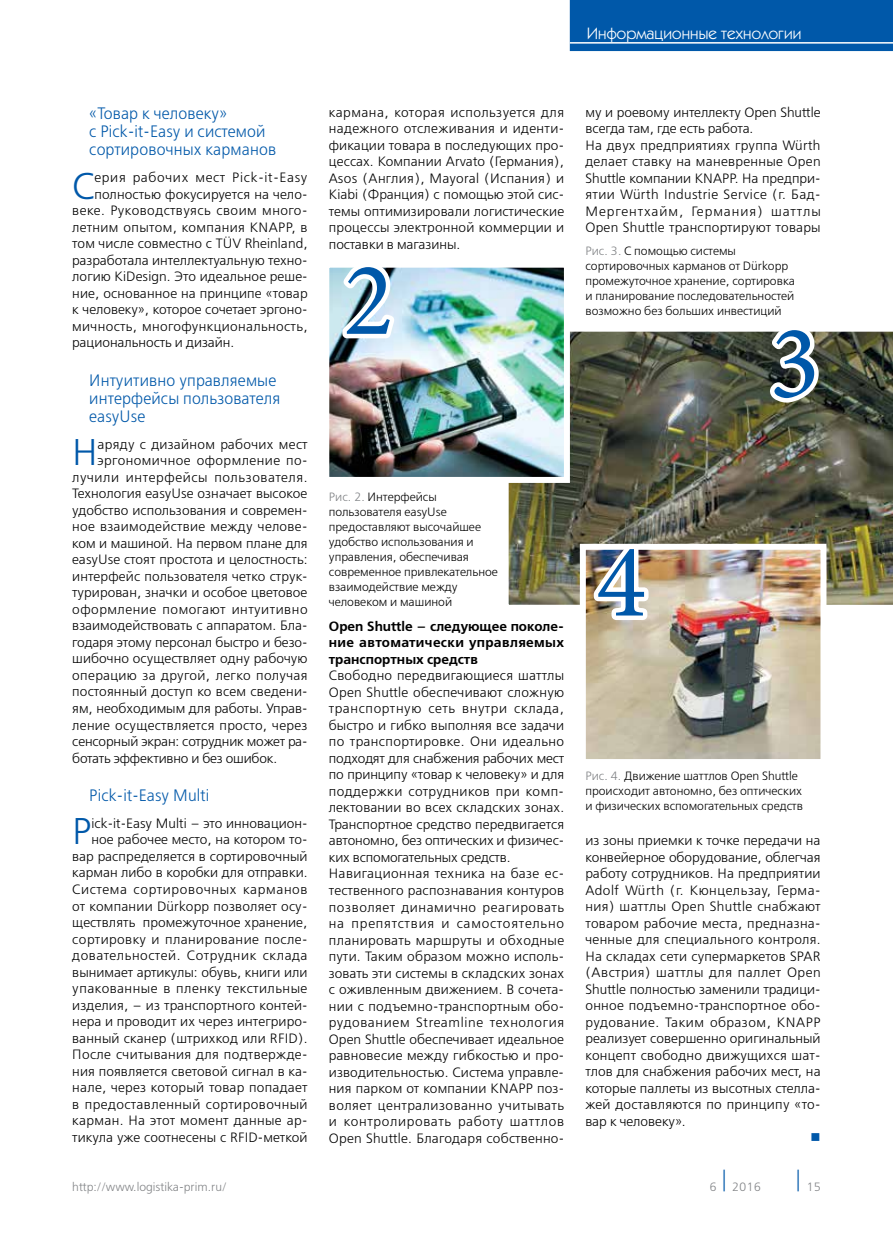
<style>
.page{position:relative;width:893px;height:1234px;background:#fff}
.page>*{position:absolute;margin:0;border:0;box-sizing:border-box;transform-origin:0 0}
.t1{font:105px "Minion Pro";color:#0058a9}
.t2{font:300 37.05px "Free Set";color:#0058a9}
.t3{font:300 16.5px/18px "Free Set";letter-spacing:.01em;color:#0058a9;scale:.95 1}
.t4{font:16.5px "Kabel C";letter-spacing:.01em;color:#fff}
.t5{font:300 13.5px/16.5px "Free Set";letter-spacing:.01em;color:#000;text-align:justify}
.t6{font:300 13.5px "Free Set";letter-spacing:-.01em;color:#000}
.t7{font:300 13.5px "Free Set";letter-spacing:.035em;color:#000}
.t8{font:600 13.5px/16.5px "Free Set";letter-spacing:.025em;color:#000}
.t9{font:300 13.5px "Free Set";letter-spacing:.045em;color:#000}
.t10{font:300 13.5px "Free Set";letter-spacing:.03em;color:#000}
.t11{font:300 13.5px "Free Set";letter-spacing:.04em;color:#000}
.t12{font:600 13.5px "Free Set";letter-spacing:.005em;color:#000}
.t13{font:300 13.5px "Free Set";letter-spacing:.055em;color:#000}
.t14{font:13.5px "Wingdings";color:#0058a9}
.t15{font:300 12px/15px "Free Set";color:#000}
.t16{font:300 12px "Free Set";color:#808285}
.s1{color:#808285}
</style>
<div class="page">
<div style="left:570px;top:0;width:323px;height:51px;background:#0058a9"></div>
<hr style="left:570px;top:42px;width:323px;height:2px;background:#fff">
<img style="left:508px;top:331px;width:385px;height:274px">
<img style="left:330px;top:268px;width:233px;height:208px">
<div style="left:323px;top:261px;width:247px;height:222px;border:6px solid #fff"></div>
<img style="left:587px;top:550px;width:232px;height:207px">
<div style="left:580px;top:543px;width:246px;height:221px;border:6px solid #fff"></div>
<svg style="left:336px;top:261px;width:65px;height:82px"></svg>
<svg style="left:763px;top:331px;width:60px;height:77px"></svg>
<img style="left:589px;top:540px;width:64px;height:84px">
<p class="t4" style="left:587px;top:24px;width:216px">Информационные технологии</p>
<p class="t3" style="left:89px;top:104px;width:198px">«Товар к человеку»<br>с Pick-it-Easy и системой сортировочных карманов</p>
<h2 class="t2" style="left:72px;top:163px;width:24px">С</h2>
<p class="t13" style="left:94px;top:169px;width:215px">ерия рабочих мест Pick-it-Easy</p>
<p class="t5" style="left:94px;top:186px;width:215px">полностью фокусируется на чело-</p>
<p class="t7" style="left:72px;top:202px;width:237px">веке. Руководствуясь своим много-</p>
<p class="t5" style="left:72px;top:219px;width:237px">летним опытом, компания KNAPP, в</p>
<p class="t5" style="left:72px;top:235px;width:237px">том числе совместно с TÜV Rheinland,</p>
<p class="t5" style="left:72px;top:252px;width:237px">разработала интеллектуальную техно-</p>
<p class="t5" style="left:72px;top:268px;width:237px">логию KiDesign. Это идеальное реше-</p>
<p class="t5" style="left:72px;top:285px;width:237px">ние, основанное на принципе «товар</p>
<p class="t5" style="left:72px;top:301px;width:237px">к человеку», которое сочетает эргоно-</p>
<p class="t5" style="left:72px;top:318px;width:237px">мичность, многофункциональность,</p>
<p class="t5" style="left:72px;top:334px;width:163px">рациональность и дизайн.</p>
<p class="t3" style="left:89px;top:370px;width:202px">Интуитивно управляемые интерфейсы пользователя easyUse</p>
<h2 class="t2" style="left:72px;top:429px;width:27px">Н</h2>
<p class="t5" style="left:97px;top:435px;width:212px">аряду с дизайном рабочих мест</p>
<p class="t7" style="left:97px;top:452px;width:212px">эргономичное оформление по-</p>
<p class="t9" style="left:72px;top:468px;width:237px">лучили интерфейсы пользователя.</p>
<p class="t5" style="left:72px;top:485px;width:237px">Технология easyUse означает высокое</p>
<p class="t5" style="left:72px;top:501px;width:237px">удобство использования и современ-</p>
<p class="t5" style="left:72px;top:518px;width:237px">ное взаимодействие между челове-</p>
<p class="t5" style="left:72px;top:534px;width:237px">ком и машиной. На первом плане для</p>
<p class="t5" style="left:72px;top:551px;width:237px">easyUse стоят простота и целостность:</p>
<p class="t5" style="left:72px;top:567px;width:237px">интерфейс пользователя четко струк-</p>
<p class="t5" style="left:72px;top:584px;width:237px">турирован, значки и особое цветовое</p>
<p class="t11" style="left:72px;top:600px;width:237px">оформление помогают интуитивно</p>
<p class="t5" style="left:72px;top:617px;width:237px">взаимодействовать с аппаратом. Бла-</p>
<p class="t5" style="left:72px;top:633px;width:237px">годаря этому персонал быстро и безо-</p>
<p class="t5" style="left:72px;top:650px;width:237px">шибочно осуществляет одну рабочую</p>
<p class="t10" style="left:72px;top:666px;width:237px">операцию за другой, легко получая</p>
<p class="t5" style="left:72px;top:683px;width:237px">постоянный доступ ко всем сведени-</p>
<p class="t5" style="left:72px;top:699px;width:237px">ям, необходимым для работы. Управ-</p>
<p class="t5" style="left:72px;top:716px;width:237px">ление осуществляется просто, через</p>
<p class="t6" style="left:72px;top:732px;width:237px">сенсорный экран: сотрудник может ра-</p>
<p class="t6" style="left:72px;top:749px;width:206px">ботать эффективно и без ошибок.</p>
<p class="t3" style="left:89px;top:785px;width:128px">Pick-it-Easy Multi</p>
<h2 class="t2" style="left:72px;top:808px;width:21px">P</h2>
<p class="t5" style="left:72px;top:814px;width:237px;text-align:right">ick-it-Easy Multi – это инновацион&shy;ное рабочее место, на котором то&shy;вар распределяется в сортировочный карман либо в коробки для отправки.<br>Система сортировочных карманов от компании Dürkopp позволяет осу&shy;ществлять промежуточное хранение, сортировку и планирование после&shy;довательностей. Сотрудник склада вынимает артикулы: обувь, книги или упакованные в пленку текстильные изделия, – из транспортного контей&shy;нера и проводит их через интегриро&shy;ванный сканер (штрихкод или RFID).<br>После считывания для подтвержде&shy;ния появляется световой сигнал в ка&shy;нале, через который товар попадает в предоставленный сортировочный карман. На этот момент данные ар&shy;тикула уже соотнесены с RFID-меткой</p>
<p class="t16" style="left:72px;top:1179px;width:156px">http://www.logistika-prim.ru/</p>
<p class="t5" style="left:329px;top:104px;width:237px">кармана, которая используется для надежного отслеживания и иденти&shy;фикации товара в последующих про&shy;цессах. Компании Arvato (Германия), Asos (Англия), Mayoral (Испания) и Kiabi (Франция) с помощью этой сис&shy;темы оптимизировали логистические процессы электронной коммерции и поставки в магазины.</p>
<p class="t5" style="left:585px;top:104px;width:237px;text-align:left">му и роевому интеллекту Open Shuttle всегда там, где есть работа.<br>На двух предприятиях группа Würth делает ставку на маневренные Open Shuttle компании KNAPP. На предпри&shy;ятии Würth Industrie Service (г. Бад-Мергентхайм, Германия) шаттлы Open Shuttle транспортируют товары</p>
<h1 class="t1" style="left:344px;top:230px;width:52px">2</h1>
<h1 class="t1" style="left:770px;top:293px;width:52px">3</h1>
<p class="t15" style="left:585px;top:243px;width:211px"><span class="s1">Рис. 3.</span> С помощью системы сортировочных карманов от Dürkopp промежуточное хранение, сортировка и планирование последовательностей возможно без больших инвестиций</p>
<p class="t15" style="left:329px;top:489px;width:171px"><span class="s1">Рис. 2.</span> Интерфейсы пользователя easyUse предоставляют высочайшее удобство использования и управления, обеспечивая современное привлекательное взаимодействие между человеком и машиной</p>
<p class="t12" style="left:329px;top:617px;width:237px">Open Shuttle – следующее поколе-</p>
<p class="t8" style="left:329px;top:634px;width:237px">ние автоматически управляемых транспортных средств</p>
<p class="t5" style="left:329px;top:667px;width:237px;text-align:left">Свободно передвигающиеся шаттлы Open Shuttle обеспечивают сложную транспортную сеть внутри склада, быстро и гибко выполняя все задачи по транспортировке. Они идеально подходят для снабжения рабочих мест по принципу «товар к человеку» и для поддержки сотрудников при комп&shy;лектовании во всех складских зонах.<br>Транспортное средство передвигается автономно, без оптических и физичес&shy;ких вспомогательных средств.<br>Навигационная техника на базе ес&shy;тественного распознавания контуров позволяет динамично реагировать на препятствия и самостоятельно планировать маршруты и обходные пути. Таким образом можно исполь&shy;зовать эти системы в складских зонах с оживленным движением. В сочета&shy;нии с подъемно-транспортным обо&shy;рудованием Streamline технология Open Shuttle обеспечивает идеальное равновесие между гибкостью и про&shy;изводительностью. Система управле&shy;ния парком от компании KNAPP поз&shy;воляет централизованно учитывать и контролировать работу шаттлов Open Shuttle. Благодаря собственно-</p>
<h1 class="t1" style="left:596px;top:511px;width:52px">4</h1>
<p class="t15" style="left:585px;top:768px;width:219px"><span class="s1">Рис. 4.</span> Движение шаттлов Open Shuttle происходит автономно, без оптических и физических вспомогательных средств</p>
<p class="t5" style="left:585px;top:831px;width:237px">из зоны приемки к точке передачи на конвейерное оборудование, облегчая работу сотрудников. На предприятии Adolf Würth (г. Кюнцельзау, Герма&shy;ния) шаттлы Open Shuttle снабжают товаром рабочие места, предназна&shy;ченные для специального контроля.<br>На складах сети супермаркетов SPAR (Австрия) шаттлы для паллет Open Shuttle полностью заменили традици&shy;онное подъемно-транспортное обо&shy;рудование. Таким образом, KNAPP реализует совершенно оригинальный концепт свободно движущихся шат&shy;тлов для снабжения рабочих мест, на которые паллеты из высотных стелла&shy;жей доставляются по принципу «то&shy;вар к человеку».</p>
<p class="t14" style="left:811px;top:1129px;width:12px">■</p>
<p class="t16" style="left:709px;top:1179px;width:53px">6 <sup>│</sup> 2016</p>
<p class="t16" style="left:794px;top:1179px;width:29px"><sup>│</sup> 15</p>
</div>
